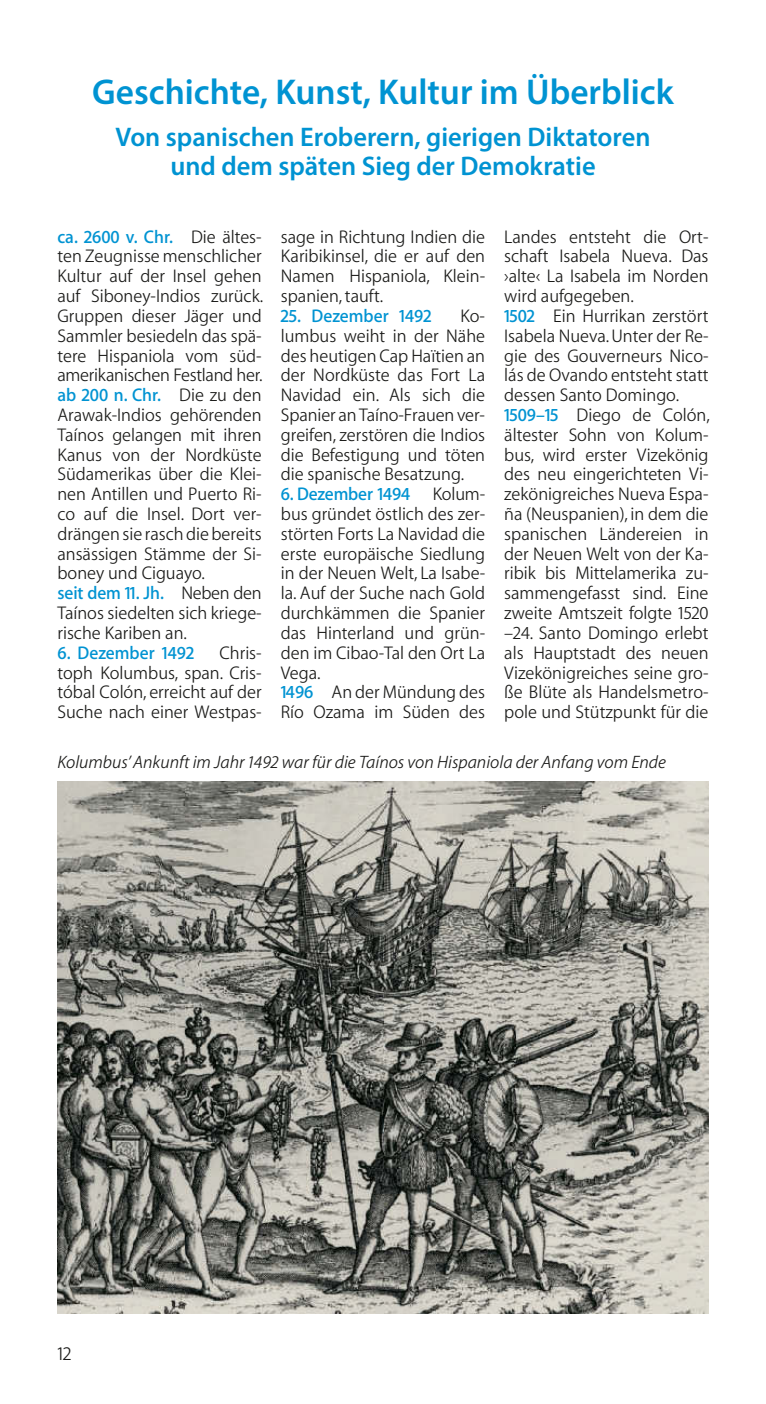
<style>
.page{position:relative;width:766px;height:1404px;background:#fff}
.page>*{position:absolute;margin:0;border:0;box-sizing:border-box;transform-origin:0 0}
.t1{font:600 36px "Myriad Pro";color:#0093d2}
.t2{font:600 27px/29.2px "Myriad Pro";color:#0093d2;text-align:center}
.t3{font:300 19.35px "ADAC Myriad OT";color:#1a1a18}
.t4{font:300 18.45px/19.8px "ADAC Myriad OT";color:#1a1a18}
.t5{font:700 18.45px "ADAC Myriad OT";color:#0093d2;scale:.95 1}
.t6{font:italic 300 18px "ADAC Myriad OT";color:#1a1a18}
.s1{font-weight:700;color:#0093d2}
</style>
<div class="page">
<img style="left:57px;top:781px;width:651px;height:532px">
<p class="t1" style="left:92px;top:69px;width:583px">Geschichte, Kunst, Kultur im Überblick</p>
<p class="t2" style="left:115px;top:121px;width:536px">Von spanischen Eroberern, gierigen Diktatoren und dem späten Sieg der Demokratie</p>
<p class="t4" style="left:57px;top:227px;width:207px"><span class="s1">ca. 2600 v. Chr.</span> Die ältes&shy;ten Zeugnisse menschlicher<br>Kultur auf der Insel gehen auf Siboney-Indios zurück.<br>Gruppen dieser Jäger und<br>Sammler besiedeln das spä&shy;tere Hispaniola vom süd&shy;amerikanischen Festland her. <span class="s1">ab 200 n. Chr.</span> Die zu den<br>Arawak-Indios gehörenden<br>Taínos gelangen mit ihren<br>Kanus von der Nordküste<br>Südamerikas über die Klei&shy;nen Antillen und Puerto Ri&shy;co auf die Insel. Dort ver&shy;drängen sie rasch die bereits ansässigen Stämme der Si&shy;boney und Ciguayo.<br><span class="s1">seit dem 11. Jh.</span> Neben den<br>Taínos siedelten sich kriege&shy;rische Kariben an.</p>
<p class="t5" style="left:57px;top:642px;width:145px">6. Dezember 1492</p>
<p class="t4" style="left:57px;top:643px;width:206px;text-align:justify;text-indent:162px">Chris&shy;toph Kolumbus, span. Cris&shy;tóbal Colón, erreicht auf der Suche nach einer Westpas-</p>
<p class="t4" style="left:281px;top:227px;width:206px;text-align:justify">sage in Richtung Indien die Karibikinsel, die er auf den Namen Hispaniola, Klein&shy;spanien, tauft.</p>
<p class="t5" style="left:281px;top:305px;width:160px">25. Dezember 1492</p>
<p class="t4" style="left:281px;top:306px;width:206px;text-align:justify;text-indent:180px">Ko&shy;lumbus weiht in der Nähe des heutigen Cap Haïtien an der Nordküste das Fort La Navidad ein. Als sich die Spanier an Taíno-Frauen ver&shy;greifen, zerstören die Indios die Befestigung und töten die spanische Besatzung.</p>
<p class="t4" style="left:281px;top:484px;width:206px"><span class="s1">6. Dezember 1494</span> Kolum&shy;bus gründet östlich des zer&shy;störten Forts La Navidad die erste europäische Siedlung in der Neuen Welt, La Isabe&shy;la. Auf der Suche nach Gold durchkämmen die Spanier das Hinterland und grün&shy;den im Cibao-Tal den Ort La<br>Vega.<br><span class="s1">1496</span> An der Mündung des<br>Río Ozama im Süden des</p>
<p class="t4" style="left:504px;top:227px;width:207px">Landes entsteht die Ort&shy;schaft Isabela Nueva. Das ›alte‹ La Isabela im Norden wird aufgegeben.<br><span class="s1">1502</span> Ein Hurrikan zerstört<br>Isabela Nueva. Unter der Re&shy;gie des Gouverneurs Nico&shy;lás de Ovando entsteht statt dessen Santo Domingo.<br><span class="s1">1509–15</span> Diego de Colón, ältester Sohn von Kolum&shy;bus, wird erster Vizekönig des neu eingerichteten Vi&shy;zekönigreiches Nueva Espa&shy;ña (Neuspanien), in dem die spanischen Ländereien in der Neuen Welt von der Ka&shy;ribik bis Mittelamerika zu&shy;sammengefasst sind. Eine zweite Amtszeit folgte 1520 –24. Santo Domingo erlebt als Hauptstadt des neuen<br>Vizekönigreiches seine gro&shy;ße Blüte als Handelsmetro&shy;pole und Stützpunkt für die</p>
<p class="t6" style="left:57px;top:751px;width:610px">Kolumbus’ Ankunft im Jahr 1492 war für die Taínos von Hispaniola der Anfang vom Ende</p>
<p class="t3" style="left:57px;top:1342px;width:15px">12</p>
</div>
